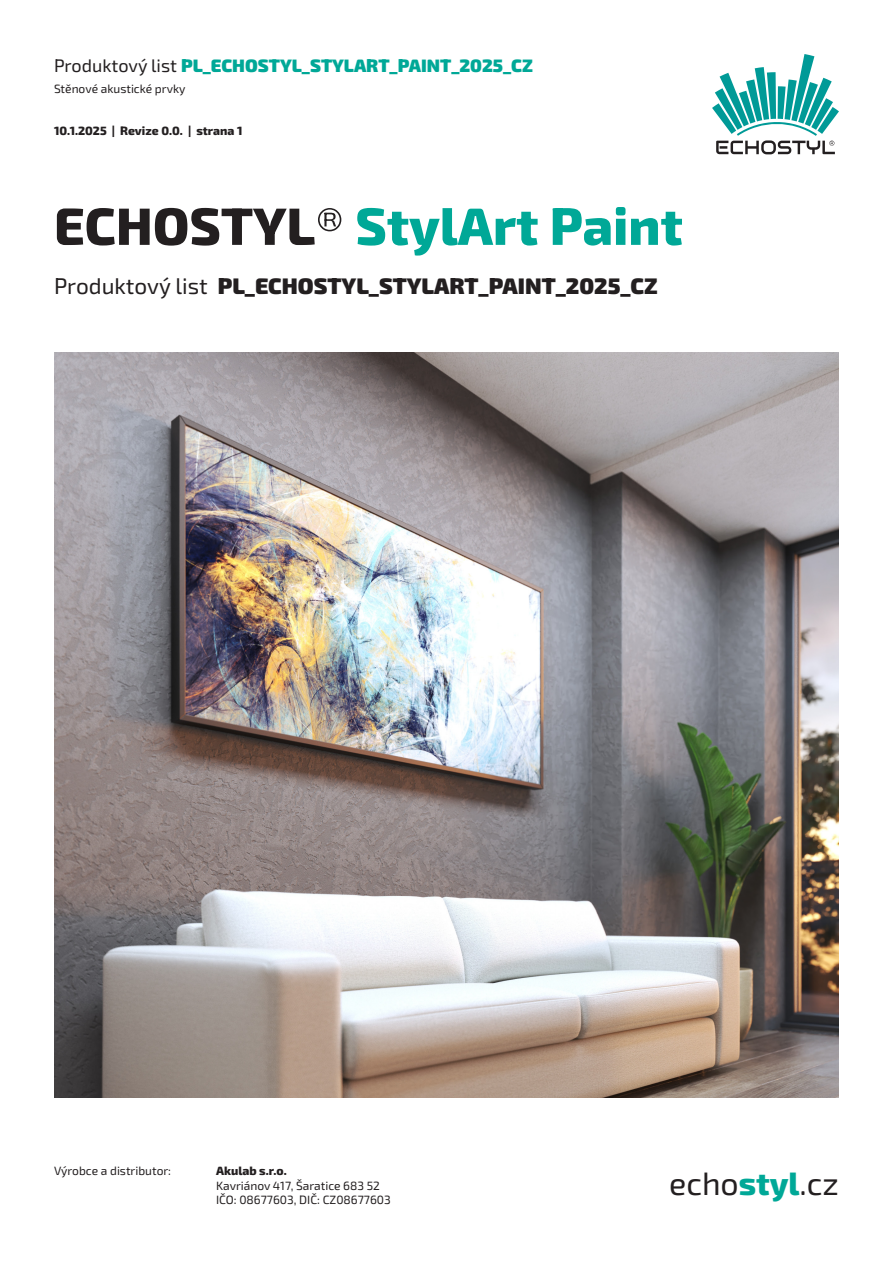
<style>
.page{position:relative;width:893px;height:1263px;background:#fff}
.page>*{position:absolute;margin:0;border:0;box-sizing:border-box;transform-origin:0 0}
.t1{font:800 52.5px "Exo 2";color:#00a897}
.t2{font:32.1px "Exo 2";color:#231f20}
.t3{font:900 22.5px "Exo 2";color:#231f20}
.t4{font:900 18px "Exo 2";color:#00a897}
.t5{font:12px "Exo 2";color:#231f20}
.t6{font:800 12px "Exo 2";color:#231f20}
.s1{font-weight:400;color:#231f20}
.s2{color:#231f20}
.s3{font-weight:400}
.s4{font-weight:800;color:#00a897}
</style>
<div class="page">
<svg style="left:712px;top:54px;width:127px;height:100px"></svg>
<img style="left:54px;top:353px;width:785px;height:744px">
<p class="t4" style="left:54px;top:53px;width:481px"><span class="s1">Produktový list</span> PL_ECHOSTYL_STYLART_PAINT_2025_CZ</p>
<p class="t5" style="left:54px;top:80px;width:133px">Stěnové akustické prvky</p>
<p class="t6" style="left:54px;top:122px;width:190px">10.1.2025 | Revize 0.0. | strana 1</p>
<p class="t1" style="left:54px;top:190px;width:630px"><span class="s2">ECHOSTYL</span><span class="s1">®</span> StylArt Paint</p>
<p class="t3" style="left:54px;top:270px;width:605px"><span class="s3">Produktový list</span> PL_ECHOSTYL_STYLART_PAINT_2025_CZ</p>
<p class="t5" style="left:54px;top:1163px;width:119px">Výrobce a distributor:</p>
<p class="t6" style="left:216px;top:1163px;width:72px">Akulab s.r.o.</p>
<p class="t5" style="left:216px;top:1177px;width:165px">Kavriánov 417, Šaratice 683 52</p>
<p class="t5" style="left:216px;top:1191px;width:176px">IČO: 08677603, DIČ: CZ08677603</p>
<p class="t2" style="left:669px;top:1161px;width:171px">echo<span class="s4">styl</span>.cz</p>
</div>
